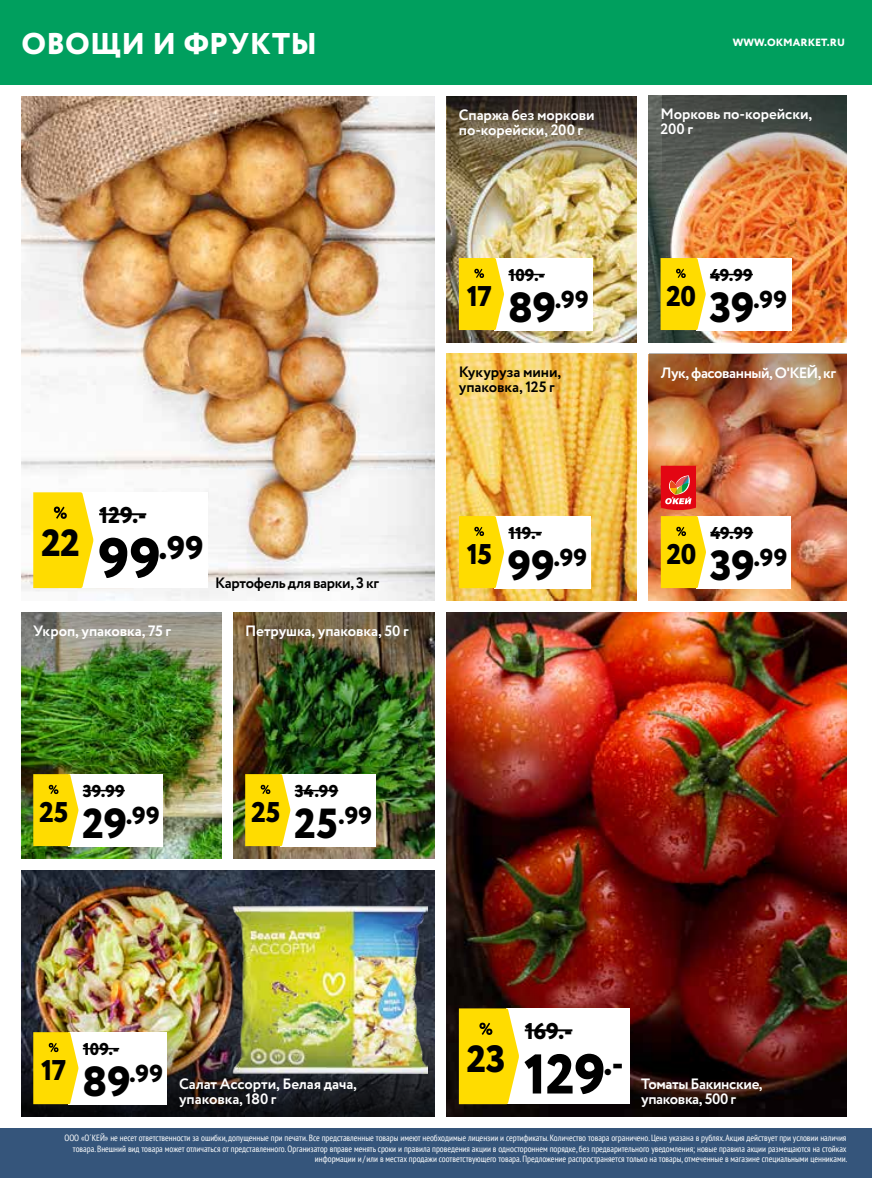
<style>
.page{position:relative;width:872px;height:1178px;background:#fff}
.page>*{position:absolute;margin:0;border:0;box-sizing:border-box;transform-origin:0 0}
.t1{font:800 55.8px "Circe";color:#000}
.t2{font:800 37.95px "Circe";color:#000}
.t3{font:800 32.55px "Circe";color:#000}
.t4{font:800 30px "Circe";letter-spacing:.015em;color:#fff}
.t5{font:800 28.5px "Circe";letter-spacing:-.015em;color:#000}
.t6{font:800 24.45px "Circe";letter-spacing:.01em;color:#000}
.t7{font:800 22.8px "Circe";letter-spacing:-.005em;color:#000}
.t8{font:800 17.1px "Circe";letter-spacing:.01em;color:#000}
.t9{font:700 15px/15px "Circe";letter-spacing:-.01em;color:#fff}
.t10{font:700 15px/15px "Circe";letter-spacing:-.02em;color:#000}
.t11{font:700 15px "Circe";letter-spacing:-.03em;color:#fff}
.t12{font:800 10.5px "Circe";letter-spacing:.01em;color:#fff}
.t13{font:condensed 9px/10.5px "PT Sans";color:#fff;text-align:right}
.s1{font-size:42px}
.s2{font-size:55.8px}
</style>
<div class="page">
<img style="left:648px;top:96px;width:198px;height:246px">
<img style="left:648px;top:468px;width:198px;height:132px">
<img style="left:447px;top:612px;width:399px;height:504px">
<img style="left:21px;top:96px;width:414px;height:504px">
<img style="left:447px;top:192px;width:189px;height:150px">
<img style="left:447px;top:354px;width:189px;height:246px">
<img style="left:662px;top:96px;width:184px;height:114px">
<img style="left:648px;top:354px;width:198px;height:114px">
<img style="left:21px;top:708px;width:200px;height:150px">
<img style="left:233px;top:612px;width:202px;height:246px">
<img style="left:21px;top:612px;width:200px;height:96px">
<svg style="left:661px;top:466px;width:35px;height:44px;background:#dc3232"></svg>
<img style="left:447px;top:96px;width:189px;height:96px">
<img style="left:21px;top:870px;width:414px;height:150px">
<img style="left:21px;top:1020px;width:414px;height:96px">
<img style="left:232px;top:905px;width:195px;height:168px">
<div style="left:0;top:1128px;width:872px;height:50px;background:#35557b"></div>
<div style="left:80px;top:492px;width:128px;height:96px;background:#fff"></div>
<hr style="left:99px;top:513px;width:47px;height:2px;background:#000">
<svg style="left:33px;top:492px;width:60px;height:96px;background:#fbdc17"></svg>
<div style="left:506px;top:1008px;width:123px;height:96px;background:#fff"></div>
<hr style="left:525px;top:1029px;width:47px;height:2px;background:#000">
<svg style="left:459px;top:1008px;width:60px;height:96px;background:#fadb17"></svg>
<div style="left:696px;top:516px;width:95px;height:72px;background:#fff"></div>
<hr style="left:710px;top:532px;width:43px;height:1px;background:#000">
<svg style="left:661px;top:516px;width:45px;height:72px;background:#fbdc17"></svg>
<div style="left:69px;top:774px;width:94px;height:72px;background:#fff"></div>
<hr style="left:83px;top:790px;width:42px;height:1px;background:#000">
<svg style="left:33px;top:774px;width:45px;height:72px;background:#fada15"></svg>
<div style="left:280px;top:774px;width:96px;height:72px;background:#fff"></div>
<hr style="left:295px;top:790px;width:43px;height:1px;background:#000">
<svg style="left:245px;top:774px;width:45px;height:72px;background:#fadb15"></svg>
<div style="left:696px;top:258px;width:95px;height:72px;background:#fff"></div>
<hr style="left:710px;top:274px;width:43px;height:1px;background:#000">
<svg style="left:660px;top:258px;width:46px;height:72px;background:#f9da19"></svg>
<div style="left:494px;top:516px;width:97px;height:72px;background:#fff"></div>
<hr style="left:508px;top:532px;width:34px;height:1px;background:#000">
<svg style="left:459px;top:516px;width:45px;height:72px;background:#fbdc17"></svg>
<div style="left:494px;top:258px;width:99px;height:72px;background:#fff"></div>
<hr style="left:508px;top:274px;width:37px;height:1px;background:#000">
<svg style="left:459px;top:258px;width:45px;height:72px;background:#fbdc17"></svg>
<div style="left:69px;top:1032px;width:98px;height:72px;background:#fff"></div>
<hr style="left:83px;top:1048px;width:36px;height:1px;background:#000">
<svg style="left:33px;top:1032px;width:45px;height:72px;background:#f9da15"></svg>
<div style="left:0;top:0;width:872px;height:84px;background:#009f5e"></div>
<h3 class="t4" style="left:21px;top:23px;width:297px">ОВОЩИ И ФРУКТЫ</h3>
<p class="t12" style="left:733px;top:35px;width:113px">WWW.OKMARKET.RU</p>
<h3 class="t9" style="left:459px;top:108px;width:137px">Спаржа без моркови по-корейски, 200 г</h3>
<h3 class="t9" style="left:660px;top:107px;width:153px">Морковь по-корейски,<br>200 г</h3>
<h3 class="t8" style="left:508px;top:264px;width:38px">109.-</h3>
<h3 class="t8" style="left:710px;top:264px;width:44px">49.99</h3>
<h3 class="t5" style="left:467px;top:277px;width:27px">17</h3>
<h3 class="t6" style="left:508px;top:283px;width:82px"><span class="s1">89</span>.99</h3>
<h3 class="t5" style="left:666px;top:277px;width:31px">20</h3>
<h3 class="t6" style="left:709px;top:283px;width:79px"><span class="s1">39</span>.99</h3>
<h3 class="t10" style="left:459px;top:365px;width:104px">Кукуруза мини, упаковка, 125 г</h3>
<h3 class="t11" style="left:661px;top:362px;width:177px">Лук, фасованный, О'КЕЙ, кг</h3>
<h3 class="t7" style="left:99px;top:500px;width:49px">129.-</h3>
<h2 class="t2" style="left:41px;top:517px;width:40px">22</h2>
<h3 class="t3" style="left:98px;top:526px;width:107px"><span class="s2">99</span>.99</h3>
<h3 class="t10" style="left:215px;top:576px;width:165px">Картофель для варки, 3 кг</h3>
<h3 class="t5" style="left:467px;top:535px;width:27px">15</h3>
<h3 class="t8" style="left:508px;top:522px;width:35px">119.-</h3>
<h3 class="t6" style="left:508px;top:541px;width:81px"><span class="s1">99</span>.99</h3>
<h3 class="t5" style="left:666px;top:535px;width:31px">20</h3>
<h3 class="t8" style="left:710px;top:522px;width:44px">49.99</h3>
<h3 class="t6" style="left:709px;top:541px;width:79px"><span class="s1">39</span>.99</h3>
<h3 class="t9" style="left:33px;top:624px;width:139px">Укроп, упаковка, 75 г</h3>
<h3 class="t9" style="left:245px;top:624px;width:165px">Петрушка, упаковка, 50 г</h3>
<h3 class="t8" style="left:83px;top:780px;width:44px">39.99</h3>
<h3 class="t8" style="left:295px;top:780px;width:45px">34.99</h3>
<h3 class="t5" style="left:39px;top:793px;width:31px">25</h3>
<h3 class="t6" style="left:82px;top:799px;width:79px"><span class="s1">29</span>.99</h3>
<h3 class="t5" style="left:251px;top:793px;width:31px">25</h3>
<h3 class="t6" style="left:294px;top:799px;width:80px"><span class="s1">25</span>.99</h3>
<h3 class="t7" style="left:525px;top:1016px;width:49px">169.-</h3>
<h3 class="t8" style="left:83px;top:1038px;width:38px">109.-</h3>
<h2 class="t2" style="left:466px;top:1033px;width:41px">23</h2>
<h1 class="t1" style="left:524px;top:1036px;width:101px">129<sup>.-</sup></h1>
<h3 class="t5" style="left:41px;top:1051px;width:27px">17</h3>
<h3 class="t6" style="left:82px;top:1057px;width:82px"><span class="s1">89</span>.99</h3>
<h3 class="t9" style="left:179px;top:1077px;width:179px">Салат Ассорти, Белая дача, упаковка, 180 г</h3>
<p class="t13" style="left:64px;top:1132px;width:784px">ООО «О´КЕЙ» не несет ответственности за ошибки, допущенные при печати. Все представленные товары имеют необходимые лицензии и сертификаты. Количество товара ограничено. Цена указана в рублях. Акция действует при условии наличия товара. Внешний вид товара может отличаться от представленного. Организатор вправе менять сроки и правила проведения акции в одностороннем порядке, без предварительного уведомления; новые правила акции размещаются на стойках информации и / или в местах продажи соответствующего товара. Предложение распространяется только на товары, отмеченные в магазине специальными ценниками.</p>
<h3 class="t9" style="left:641px;top:1077px;width:123px">Томаты Бакинские, упаковка, 500 г</h3>
</div>
